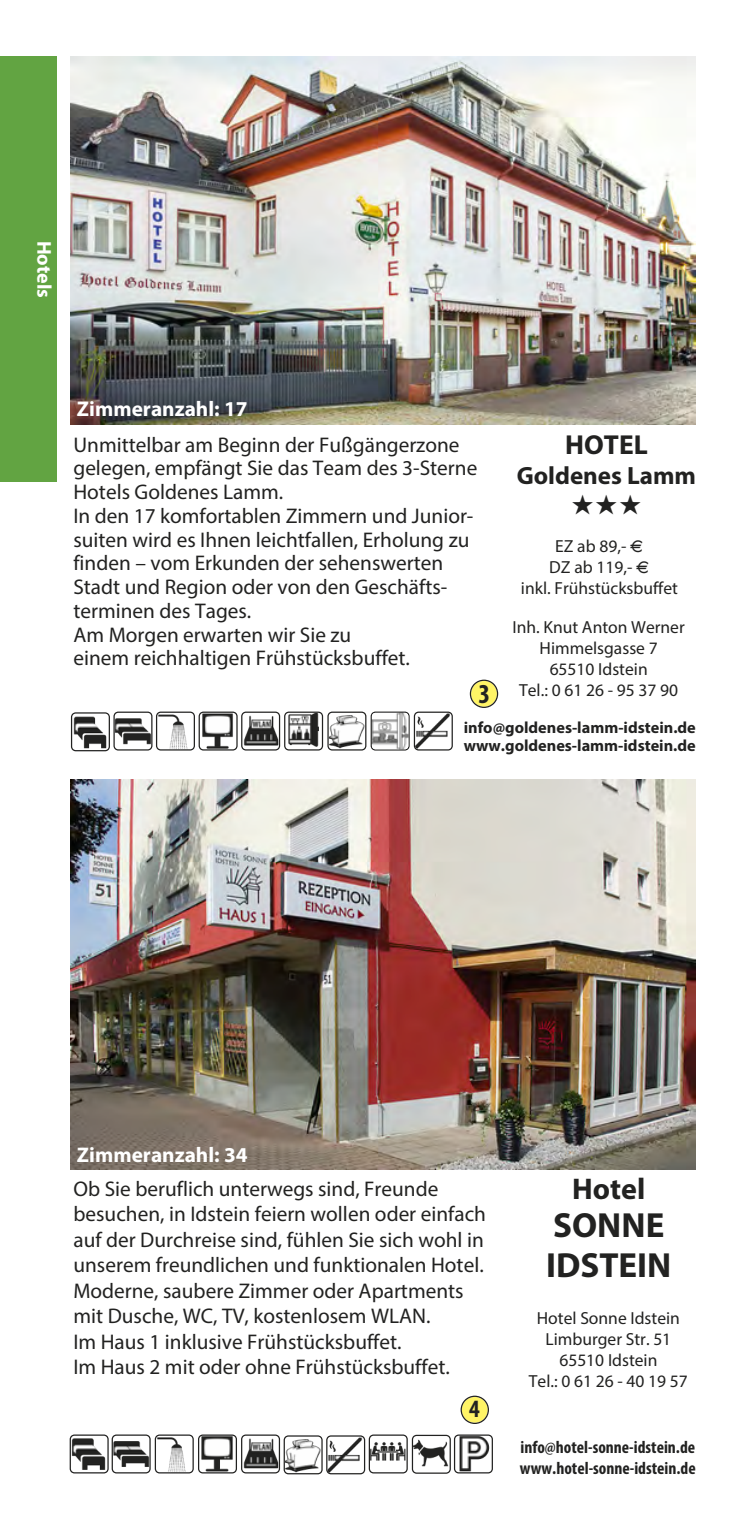
<style>
.page{position:relative;width:752px;height:1531px;background:#fff}
.page>*{position:absolute;margin:0;border:0;box-sizing:border-box;transform-origin:0 0}
.t1{font:700 35px/40px "Myriad Pro";color:#222221}
.t2{font:700 30px "Myriad Pro";color:#222221}
.t3{font:700 27.5px "Myriad Pro";color:#222221}
.t4{font:27.5px "Zapf Dingbats";color:#222221}
.t5{font:700 condensed 27.5px "Myriad Pro";color:#222221}
.t6{font:700 25px "Myriad Pro";color:#222221}
.t7{font:700 condensed 25px "Myriad Pro";color:#222221}
.t8{font:21.25px/23.8px "Myriad Pro";color:#222221}
.t9{font:700 21.25px "Myriad Pro";color:#fff}
.t10{font:700 20px "Myriad Pro";color:#fff}
.t11{font:17.5px/21px "Myriad Pro";color:#222221;text-align:center}
.t12{font:700 condensed 17.5px/21px "Myriad Pro";color:#222221}
.t13{font:700 16.25px/17.5px "Myriad Pro";color:#222221}
.s1{font-family:"Euro font";font-size:15px}
</style>
<div class="page">
<img style="left:71px;top:57px;width:623px;height:367px">
<svg style="left:469px;top:679px;width:29px;height:29px"></svg>
<svg style="left:460px;top:1395px;width:28px;height:29px"></svg>
<svg style="left:70px;top:1434px;width:422px;height:40px"></svg>
<img style="left:413px;top:1436px;width:36px;height:36px">
<svg style="left:71px;top:711px;width:381px;height:40px"></svg>
<img style="left:415px;top:713px;width:36px;height:36px">
<div style="left:0;top:57px;width:57px;height:425px;background:#62a442"></div>
<img style="left:71px;top:780px;width:623px;height:389px">
<p class="t10" style="left:53px;top:241px;width:59px;rotate:90deg">Hotels</p>
<p class="t9" style="left:77px;top:400px;width:172px">Zimmeranzahl: 17</p>
<p class="t8" style="left:73px;top:434px;width:405px">Unmittelbar am Beginn der Fußgängerzone gelegen, empfängt Sie das Team des 3-Sterne Hotels Goldenes Lamm.<br>In den 17 komfortablen Zimmern und Junior&shy;suiten wird es Ihnen leichtfallen, Erholung zu finden – vom Erkunden der sehenswerten Stadt und Region oder von den Geschäfts&shy;terminen des Tages.<br>Am Morgen erwarten wir Sie zu<br>einem reichhaltigen Frühstücksbuffet.</p>
<p class="t5" style="left:478px;top:682px;width:13px">3</p>
<p class="t3" style="left:565px;top:434px;width:84px">HOTEL</p>
<p class="t6" style="left:516px;top:465px;width:181px">Goldenes Lamm</p>
<p class="t4" style="left:571px;top:492px;width:72px">★★★</p>
<p class="t11" style="left:520px;top:537px;width:158px">EZ ab 89,- <span class="s1">E<br></span>DZ ab 119,- <span class="s1">E<br></span>inkl. Frühstücksbuffet</p>
<p class="t11" style="left:512px;top:618px;width:174px">Inh. Knut Anton Werner<br>Himmelsgasse 7<br>65510 Idstein<br>Tel.: 0 61 26 - 95 37 90</p>
<p class="t13" style="left:463px;top:720px;width:233px">info@goldenes-lamm-idstein.de www.goldenes-lamm-idstein.de</p>
<p class="t9" style="left:77px;top:1146px;width:172px">Zimmeranzahl: 34</p>
<p class="t8" style="left:73px;top:1178px;width:414px;line-height:25.5px">Ob Sie beruflich unterwegs sind, Freunde besuchen, in Idstein feiern wollen oder einfach auf der Durchreise sind, fühlen Sie sich wohl in unserem freundlichen und funktionalen Hotel.<br>Moderne, saubere Zimmer oder Apartments mit Dusche, WC, TV, kostenlosem WLAN.<br>Im Haus 1 inklusive Frühstücksbuffet.<br>Im Haus 2 mit oder ohne Frühstücksbuffet.</p>
<p class="t7" style="left:469px;top:1398px;width:12px">4</p>
<h2 class="t2" style="left:572px;top:1176px;width:75px">Hotel</h2>
<h1 class="t1" style="left:546px;top:1208px;width:127px">SONNE<br>IDSTEIN</h1>
<p class="t11" style="left:528px;top:1309px;width:160px">Hotel Sonne Idstein<br>Limburger Str. 51<br>65510 Idstein<br>Tel.: 0 61 26 - 40 19 57</p>
<p class="t12" style="left:519px;top:1438px;width:177px">info@hotel-sonne-idstein.de www.hotel-sonne-idstein.de</p>
</div>
